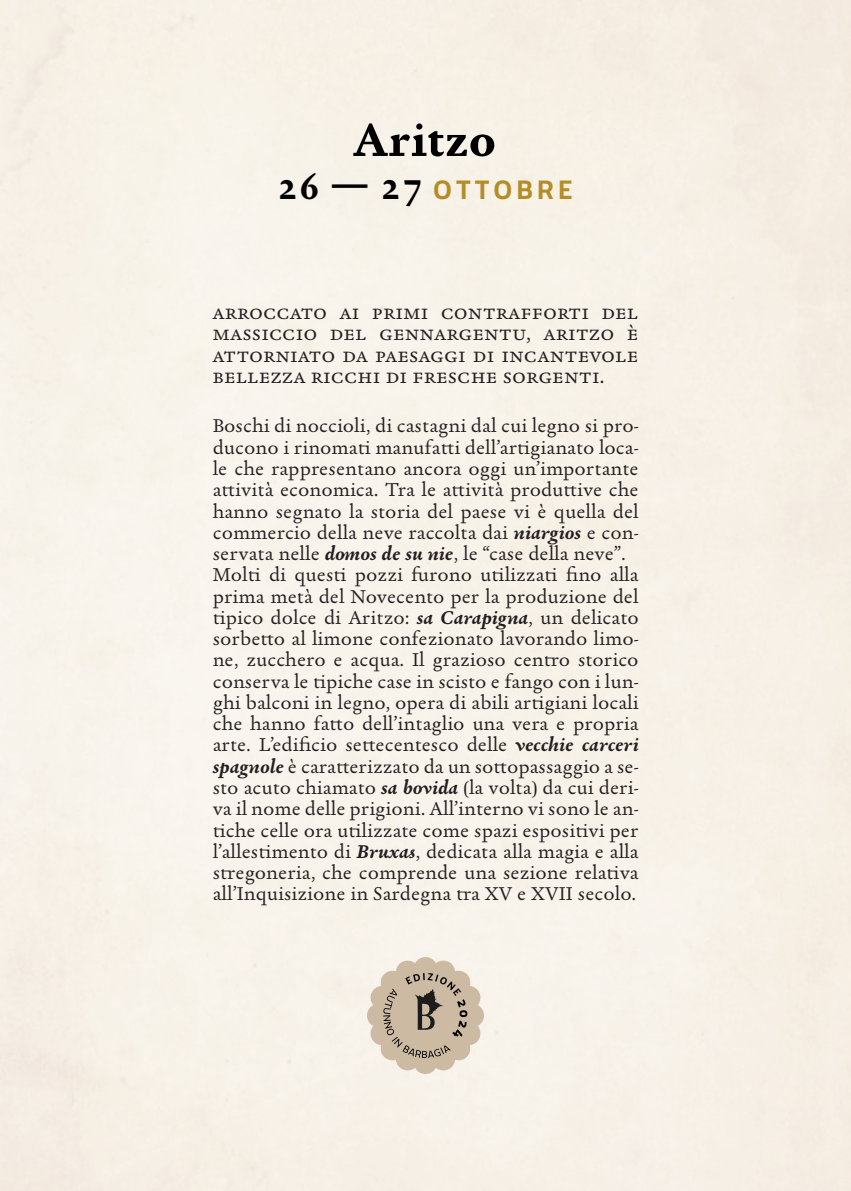
<style>
.page{position:relative;width:851px;height:1191px;background:#fff}
.page>*{position:absolute;margin:0;border:0;box-sizing:border-box;transform-origin:0 0}
.t1{font:700 50px "Garalda";color:#000}
.t2{font:700 28px "Macho Modular";letter-spacing:.145em;color:#b48d26}
.t3{font:22px/21.2px "Garalda";color:#231f20;text-align:justify}
.t4{font:20px/21.2px "Garalda";color:#231f20;text-align:justify}
.s1{font-family:"Garalda";font-size:40px;color:#000}
.s2{font-weight:700;font-style:italic}
</style>
<div class="page">
<svg style="left:365px;top:955px;width:121px;height:121px;background:#ccbfae"></svg>
<p class="t1" style="left:353px;top:107px;width:144px">Aritzo</p>
<p class="t2" style="left:276px;top:172px;width:298px"><span class="s1">26 — 27</span> OTTOBRE</p>
<p class="t3" style="left:212px;top:301px;width:427px">arroccato ai primi contrafforti del massiccio del gennargentu, aritzo è attorniato da paesaggi di incantevole bellezza ricchi di fresche sorgenti.</p>
<p class="t4" style="left:213px;top:415px;width:427px">Boschi di noccioli, di castagni dal cui legno si pro&shy;ducono i rinomati manufatti dell’artigianato loca&shy;le che rappresentano ancora oggi un’importante attività economica. Tra le attività produttive che hanno segnato la storia del paese vi è quella del commercio della neve raccolta dai <span class="s2">niargios</span> e con&shy;servata nelle <span class="s2">domos de su nie</span>, le “case della neve”.</p>
<p class="t4" style="left:213px;top:564px;width:427px">Molti di questi pozzi furono utilizzati fino alla prima metà del Novecento per la produzione del tipico dolce di Aritzo: <span class="s2">sa Carapigna</span>, un delicato sorbetto al limone confezionato lavorando limo&shy;ne, zucchero e acqua. Il grazioso centro storico conserva le tipiche case in scisto e fango con i lun&shy;ghi balconi in legno, opera di abili artigiani locali che hanno fatto dell’intaglio una vera e propria arte. L’edificio settecentesco delle <span class="s2">vecchie carceri spagnole</span> è caratterizzato da un sottopassaggio a se&shy;sto acuto chiamato <span class="s2">sa bovida</span> (la volta) da cui deri&shy;va il nome delle prigioni. All’interno vi sono le an&shy;tiche celle ora utilizzate come spazi espositivi per l’allestimento di <span class="s2">Bruxas</span>, dedicata alla magia e alla stregoneria, che comprende una sezione relativa all’Inquisizione in Sardegna tra XV e XVII secolo.</p>
</div>
